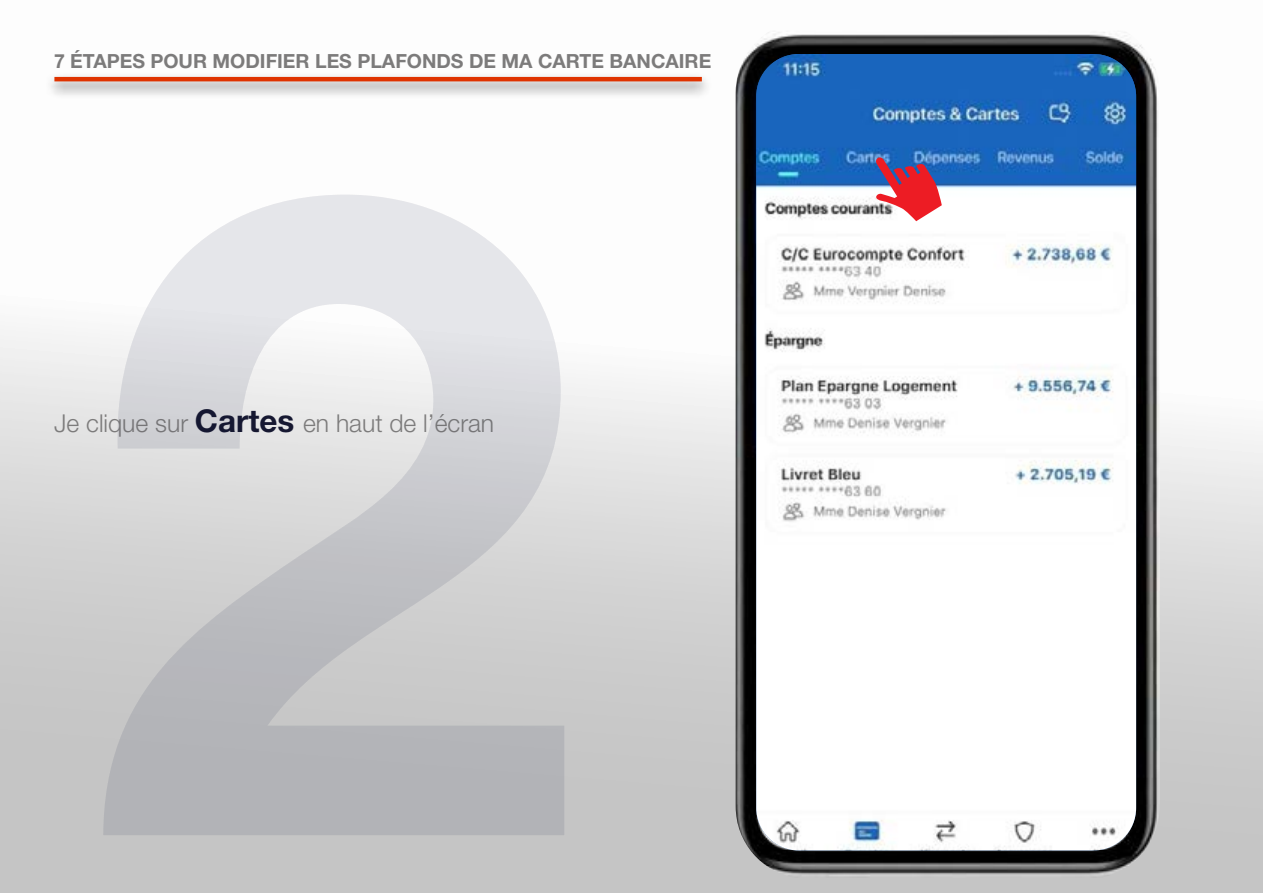
<style>
.page{position:relative;width:1263px;height:893px;background:#fff}
.page>*{position:absolute;margin:0;border:0;box-sizing:border-box;transform-origin:0 0}
.t1{font:700 897px "Helvetica Neue LT Std";color:#000936}
.t2{font:300 24.6px "Helvetica Neue LT Std";color:#7c7b7b}
.t3{font:700 19.5px "Helvetica Neue LT Std";color:#7c7b7b}
.s1{font-weight:700;font-size:31.35px;color:#161831}
</style>
<div class="page">
<div style="left:0;top:0;width:1263px;height:893px;background:linear-gradient(to bottom,#fff,#bebebe)"></div>
<img style="left:736px;top:31px;width:424px;height:847px">
<img style="left:756px;top:54px;width:380px;height:796px">
<svg style="left:875px;top:157px;width:67px;height:64px"></svg>
<div style="left:44px;top:72px;width:669px;height:27px;background:#000;opacity:.55"></div>
<hr style="left:54px;top:77px;width:648px;height:4px;background:#df3300">
<p class="t3" style="left:54px;top:49px;width:659px">7 ÉTAPES POUR MODIFIER LES PLAFONDS DE MA CARTE BANCAIRE</p>
<h1 class="t1" style="left:84px;top:-39px;width:500px">2</h1>
<p class="t2" style="left:54px;top:408px;width:441px">Je clique sur <span class="s1">Cartes</span> en haut de l’écran</p>
</div>
